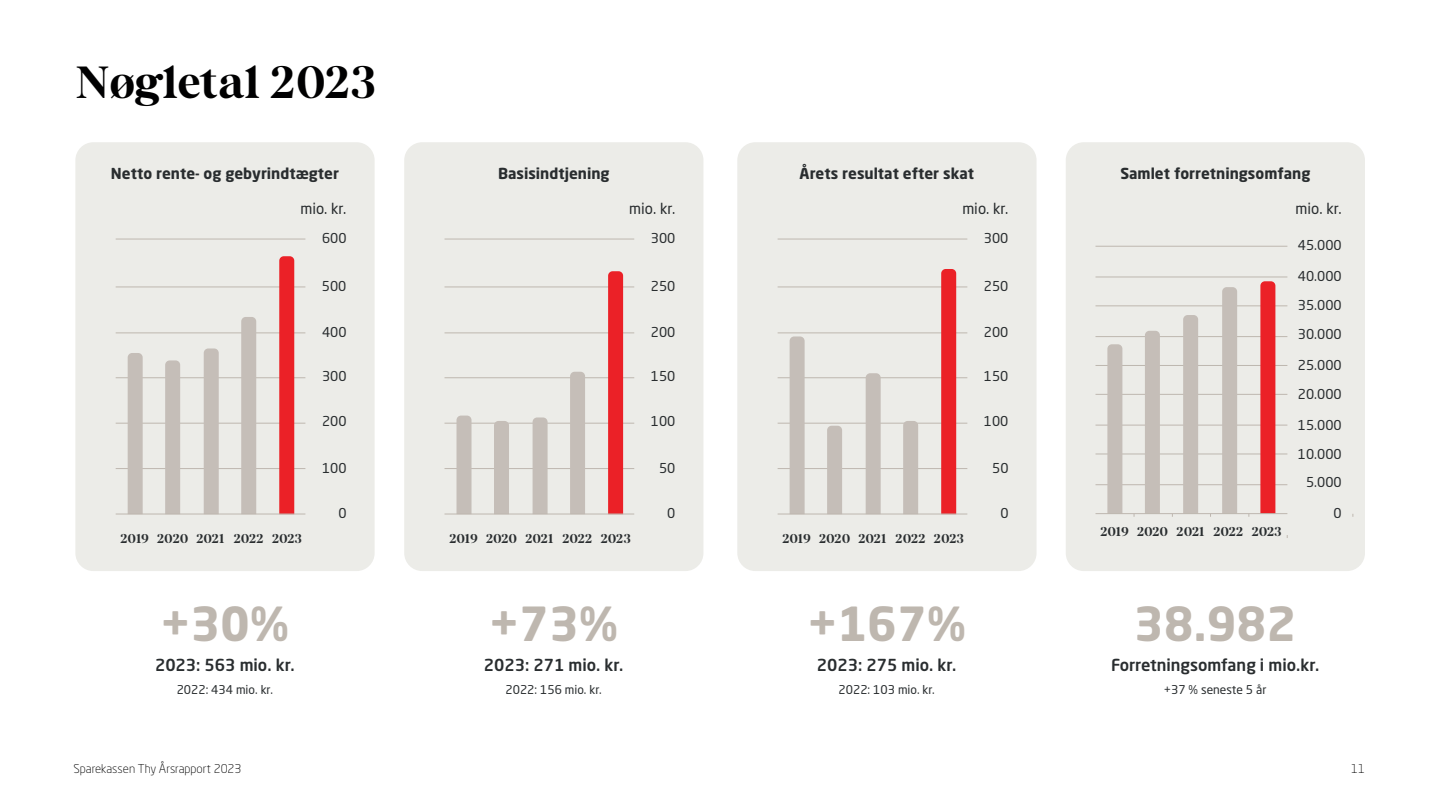
<style>
.page{position:relative;width:1440px;height:810px;background:#fff}
.page>*{position:absolute;margin:0;border:0;box-sizing:border-box;transform-origin:0 0}
.t1{font:700 46.42px "Neo Sans Std";color:#beb7af}
.t2{font:700 45px "Bastia";color:#000001}
.t3{font:500 16.35px "Neo Sans Std";color:#292d2f}
.t4{font:700 15px "Neo Sans Std";color:#292d2f}
.t5{font:15px "Neo Sans Std";color:#292d2f}
.t6{font:13.5px "Neo Sans Std";color:#292d2f}
.t7{font:700 12.75px "Bastia";color:#292d2f}
.t8{font:12px "Neo Sans Std";color:#292d2f}
.t9{font:300 12px "Neo Sans Std";color:#000001}
</style>
<div class="page">
<div style="left:75px;top:142px;width:300px;height:429px;background:#ecece8;border-radius:18px"></div>
<div style="left:404px;top:142px;width:299px;height:429px;background:#ecece8;border-radius:18px"></div>
<div style="left:737px;top:142px;width:300px;height:429px;background:#ecece8;border-radius:18px"></div>
<div style="left:1066px;top:142px;width:299px;height:429px;background:#ecece8;border-radius:18px"></div>
<hr style="left:116px;top:287px;width:189px;height:1px;background:#beb7af">
<hr style="left:445px;top:287px;width:189px;height:1px;background:#beb7af">
<hr style="left:778px;top:287px;width:189px;height:1px;background:#beb7af">
<hr style="left:116px;top:239px;width:189px;height:1px;background:#beb7af">
<hr style="left:445px;top:239px;width:189px;height:1px;background:#beb7af">
<hr style="left:778px;top:239px;width:189px;height:1px;background:#beb7af">
<hr style="left:116px;top:333px;width:189px;height:1px;background:#beb7af">
<hr style="left:445px;top:333px;width:189px;height:1px;background:#beb7af">
<hr style="left:778px;top:333px;width:189px;height:1px;background:#beb7af">
<hr style="left:116px;top:378px;width:189px;height:1px;background:#beb7af">
<hr style="left:445px;top:378px;width:189px;height:1px;background:#beb7af">
<hr style="left:778px;top:378px;width:189px;height:1px;background:#beb7af">
<hr style="left:116px;top:423px;width:189px;height:1px;background:#beb7af">
<hr style="left:445px;top:423px;width:189px;height:1px;background:#beb7af">
<hr style="left:778px;top:423px;width:189px;height:1px;background:#beb7af">
<hr style="left:116px;top:468px;width:189px;height:1px;background:#beb7af">
<hr style="left:445px;top:468px;width:189px;height:1px;background:#beb7af">
<hr style="left:778px;top:468px;width:189px;height:1px;background:#beb7af">
<hr style="left:1096px;top:485px;width:191px;height:1px;background:#beb7af">
<hr style="left:1096px;top:454px;width:191px;height:1px;background:#beb7af">
<hr style="left:1096px;top:425px;width:191px;height:1px;background:#beb7af">
<hr style="left:1096px;top:394px;width:191px;height:1px;background:#beb7af">
<hr style="left:1096px;top:365px;width:191px;height:1px;background:#beb7af">
<hr style="left:1096px;top:336px;width:191px;height:1px;background:#beb7af">
<hr style="left:1096px;top:306px;width:191px;height:1px;background:#beb7af">
<hr style="left:1096px;top:277px;width:191px;height:1px;background:#beb7af">
<hr style="left:1096px;top:246px;width:191px;height:1px;background:#beb7af">
<div style="left:128px;top:353px;width:15px;height:161px;background:#c5beb8"></div>
<svg style="left:457px;top:416px;width:15px;height:98px"></svg>
<svg style="left:790px;top:336px;width:15px;height:178px"></svg>
<div style="left:165px;top:360px;width:15px;height:154px;background:#c5beb8"></div>
<svg style="left:494px;top:421px;width:15px;height:93px"></svg>
<svg style="left:827px;top:426px;width:15px;height:88px"></svg>
<svg style="left:204px;top:348px;width:15px;height:166px"></svg>
<svg style="left:533px;top:417px;width:15px;height:97px"></svg>
<svg style="left:866px;top:373px;width:15px;height:141px"></svg>
<div style="left:241px;top:317px;width:15px;height:197px;background:#c5beb8"></div>
<div style="left:570px;top:372px;width:15px;height:142px;background:#c5beb8"></div>
<svg style="left:903px;top:421px;width:15px;height:93px"></svg>
<svg style="left:279px;top:256px;width:15px;height:258px"></svg>
<svg style="left:608px;top:271px;width:15px;height:243px"></svg>
<svg style="left:941px;top:269px;width:15px;height:245px"></svg>
<svg style="left:1260px;top:281px;width:15px;height:232px"></svg>
<div style="left:1222px;top:287px;width:15px;height:226px;background:#c5beb8"></div>
<div style="left:1183px;top:315px;width:15px;height:198px;background:#c5beb8"></div>
<div style="left:1145px;top:331px;width:15px;height:182px;background:#c5beb8"></div>
<svg style="left:1107px;top:344px;width:15px;height:169px"></svg>
<hr style="left:116px;top:514px;width:189px;height:1px;background:#beb7af">
<hr style="left:445px;top:514px;width:189px;height:1px;background:#beb7af">
<hr style="left:778px;top:514px;width:189px;height:1px;background:#beb7af">
<hr style="left:1096px;top:513px;width:191px;height:1px;background:#beb7af">
<h2 class="t2" style="left:75px;top:52px;width:303px">Nøgletal 2023</h2>
<p class="t4" style="left:111px;top:164px;width:230px">Netto rente- og gebyrindtægter</p>
<p class="t4" style="left:498px;top:164px;width:113px">Basisindtjening</p>
<p class="t4" style="left:800px;top:164px;width:176px">Årets resultat efter skat</p>
<p class="t4" style="left:1120px;top:164px;width:192px">Samlet forretningsomfang</p>
<p class="t5" style="left:300px;top:199px;width:48px">mio. kr.</p>
<p class="t5" style="left:629px;top:199px;width:48px">mio. kr.</p>
<p class="t5" style="left:962px;top:199px;width:48px">mio. kr.</p>
<p class="t5" style="left:1296px;top:199px;width:48px">mio. kr.</p>
<p class="t6" style="left:322px;top:230px;width:26px">600</p>
<p class="t6" style="left:651px;top:230px;width:26px">300</p>
<p class="t6" style="left:984px;top:230px;width:26px">300</p>
<p class="t6" style="left:322px;top:278px;width:26px">500</p>
<p class="t6" style="left:651px;top:278px;width:26px">250</p>
<p class="t6" style="left:984px;top:278px;width:26px">250</p>
<p class="t6" style="left:1298px;top:237px;width:45px">45.000</p>
<p class="t6" style="left:1298px;top:268px;width:45px">40.000</p>
<p class="t6" style="left:1298px;top:297px;width:45px">35.000</p>
<p class="t6" style="left:322px;top:324px;width:26px">400</p>
<p class="t6" style="left:651px;top:324px;width:26px">200</p>
<p class="t6" style="left:984px;top:324px;width:26px">200</p>
<p class="t6" style="left:322px;top:368px;width:26px">300</p>
<p class="t6" style="left:651px;top:368px;width:26px">150</p>
<p class="t6" style="left:984px;top:368px;width:26px">150</p>
<p class="t6" style="left:322px;top:413px;width:26px">200</p>
<p class="t6" style="left:651px;top:413px;width:26px">100</p>
<p class="t6" style="left:984px;top:413px;width:26px">100</p>
<p class="t6" style="left:322px;top:460px;width:26px">100</p>
<p class="t6" style="left:659px;top:460px;width:18px">50</p>
<p class="t6" style="left:992px;top:460px;width:18px">50</p>
<p class="t6" style="left:338px;top:505px;width:10px">0</p>
<p class="t6" style="left:667px;top:505px;width:10px">0</p>
<p class="t6" style="left:1000px;top:505px;width:10px">0</p>
<p class="t6" style="left:1334px;top:505px;width:10px">0</p>
<p class="t6" style="left:1298px;top:326px;width:45px">30.000</p>
<p class="t6" style="left:1298px;top:357px;width:45px">25.000</p>
<p class="t6" style="left:1298px;top:386px;width:45px">20.000</p>
<p class="t6" style="left:1298px;top:417px;width:45px">15.000</p>
<p class="t6" style="left:1298px;top:445px;width:45px">10.000</p>
<p class="t6" style="left:1306px;top:474px;width:37px">5.000</p>
<p class="t7" style="left:121px;top:531px;width:30px">2019</p>
<p class="t7" style="left:449px;top:531px;width:30px">2019</p>
<p class="t7" style="left:783px;top:531px;width:30px">2019</p>
<p class="t7" style="left:197px;top:531px;width:30px">2021</p>
<p class="t7" style="left:525px;top:531px;width:30px">2021</p>
<p class="t7" style="left:858px;top:531px;width:30px">2021</p>
<p class="t7" style="left:272px;top:531px;width:31px">2023</p>
<p class="t7" style="left:601px;top:531px;width:31px">2023</p>
<p class="t7" style="left:934px;top:531px;width:31px">2023</p>
<p class="t7" style="left:157px;top:531px;width:32px">2020</p>
<p class="t7" style="left:486px;top:531px;width:32px">2020</p>
<p class="t7" style="left:819px;top:531px;width:32px">2020</p>
<p class="t7" style="left:234px;top:531px;width:32px">2022</p>
<p class="t7" style="left:563px;top:531px;width:32px">2022</p>
<p class="t7" style="left:896px;top:531px;width:32px">2022</p>
<h1 class="t1" style="left:160px;top:594px;width:130px">+30%</h1>
<p class="t3" style="left:155px;top:655px;width:141px">2023: 563 mio. kr.</p>
<p class="t8" style="left:177px;top:682px;width:98px">2022: 434 mio. kr.</p>
<h1 class="t1" style="left:489px;top:594px;width:130px">+73%</h1>
<p class="t3" style="left:484px;top:655px;width:141px">2023: 271 mio. kr.</p>
<p class="t8" style="left:506px;top:682px;width:98px">2022: 156 mio. kr.</p>
<h1 class="t1" style="left:807px;top:594px;width:160px">+167%</h1>
<p class="t3" style="left:817px;top:655px;width:141px">2023: 275 mio. kr.</p>
<p class="t8" style="left:839px;top:682px;width:98px">2022: 103 mio. kr.</p>
<p class="t7" style="left:1100px;top:523px;width:30px">2019</p>
<p class="t7" style="left:1137px;top:523px;width:32px">2020</p>
<p class="t7" style="left:1177px;top:523px;width:30px">2021</p>
<p class="t7" style="left:1213px;top:523px;width:32px">2022</p>
<p class="t7" style="left:1252px;top:523px;width:31px">2023</p>
<h1 class="t1" style="left:1134px;top:594px;width:164px">38.982</h1>
<p class="t3" style="left:1111px;top:655px;width:210px">Forretningsomfang i mio.kr.</p>
<p class="t8" style="left:1164px;top:682px;width:104px">+37 % seneste 5 år</p>
<p class="t9" style="left:74px;top:761px;width:170px">Sparekassen Thy Årsrapport 2023</p>
<p class="t9" style="left:1351px;top:761px;width:15px">11</p>
</div>
